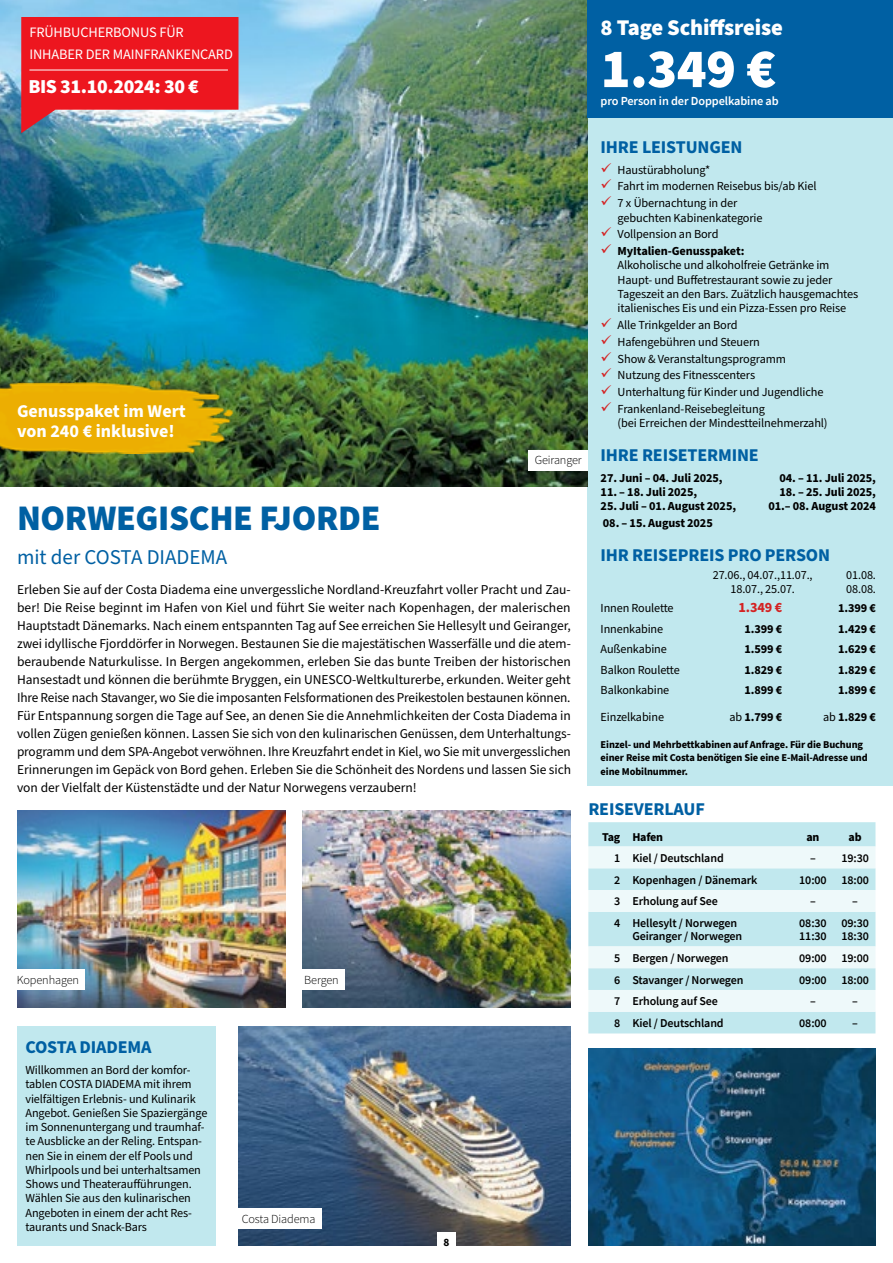
<style>
.page{position:relative;width:893px;height:1263px;background:#fff}
.page>*{position:absolute;margin:0;border:0;box-sizing:border-box;transform-origin:0 0}
.t1{font:900 55.5px "Source Sans Pro";color:#fff}
.t2{font:900 36px "Source Sans Pro";letter-spacing:-.01em;color:#0060a3}
.t3{font:900 22.5px "Source Sans Pro";letter-spacing:-.01em;color:#fff}
.t4{font:21px "Source Sans Pro";color:#0060a3}
.t5{font:900 19.8px "Source Sans Pro";letter-spacing:-.02em;color:#fff}
.t6{font:700 18px "Source Sans Pro";letter-spacing:-.01em;color:#0060a3}
.t7{font:700 18px/19.5px "Source Sans Pro";color:#fff}
.t8{font:14.4px/21.6px "Source Sans Pro";letter-spacing:-.01em;color:#fff}
.t9{font:700 14.25px "Source Sans Pro";color:#d42222}
.t10{font:13.5px/18px "Source Sans Pro";color:#000;text-align:justify}
.t11{font:12.3px/14.2px "Source Sans Pro";letter-spacing:-.01em;color:#000}
.t12{font:700 12.3px "Source Sans Pro";letter-spacing:-.01em;color:#000}
.t13{font:300 12.3px "Source Sans Pro";letter-spacing:-.01em;color:#000}
.t14{font:600 12.3px "Source Sans Pro";letter-spacing:-.01em;color:#fff}
.t15{font:600 12px/12.9px "Source Sans Pro";letter-spacing:-.01em;color:#000}
.t16{font:700 12px "Source Sans Pro";letter-spacing:-.02em;color:#000}
.t17{font:700 11.25px "Source Sans Pro";color:#000}
.t18{font:700 10.5px/13.5px "Source Sans Pro";letter-spacing:-.01em;color:#000}
.s1{font-weight:400}
</style>
<div class="page">
<div style="left:588px;top:0;width:305px;height:785px;background:#c1e8ee"></div>
<img style="left:588px;top:1048px;width:288px;height:198px">
<div style="left:17px;top:1026px;width:199px;height:220px;background:#c1e8ee"></div>
<img style="left:0;top:0;width:588px;height:486px">
<img style="left:17px;top:810px;width:268px;height:198px">
<img style="left:239px;top:1026px;width:332px;height:220px">
<img style="left:302px;top:810px;width:269px;height:198px">
<div style="left:236px;top:1209px;width:86px;height:20px;background:#fff"></div>
<div style="left:298px;top:970px;width:47px;height:20px;background:#fff"></div>
<div style="left:11px;top:970px;width:74px;height:20px;background:#fff"></div>
<div style="left:529px;top:450px;width:59px;height:20px;background:#fff"></div>
<hr style="left:892px;top:0;width:1px;height:486px;background:#d42222">
<div style="left:588px;top:822px;width:287px;height:211px;background:#c1e8ee"></div>
<svg style="left:588px;top:846px;width:287px;height:166px;background:#d9f1f4"></svg>
<img style="left:0;top:379px;width:245px;height:74px">
<div style="left:588px;top:0;width:305px;height:118px;background:#0060a3"></div>
<div style="left:437px;top:1232px;width:19px;height:30px;background:#fff"></div>
<svg style="left:21px;top:17px;width:217px;height:116px;background:#e03842"></svg>
<hr style="left:29px;top:70px;width:199px;height:1px;background:#fff">
<p class="t8" style="left:29px;top:22px;width:205px">FRÜHBUCHERBONUS FÜR<br>INHABER DER MAINFRANKENCARD</p>
<h3 class="t5" style="left:28px;top:72px;width:172px">BIS 31.10.2024: 30 €</h3>
<h3 class="t7" style="left:17px;top:402px;width:170px">Genusspaket im Wert von 240 € inklusive!</h3>
<p class="t13" style="left:535px;top:453px;width:49px">Geiranger</p>
<h2 class="t2" style="left:17px;top:493px;width:365px">NORWEGISCHE FJORDE</h2>
<h3 class="t4" style="left:17px;top:543px;width:212px">mit der COSTA DIADEMA</h3>
<p class="t10" style="left:17px;top:581px;width:556px">Erleben Sie auf der Costa Diadema eine unvergessliche Nordland-Kreuzfahrt voller Pracht und Zau&shy;ber! Die Reise beginnt im Hafen von Kiel und führt Sie weiter nach Kopenhagen, der malerischen Hauptstadt Dänemarks. Nach einem entspannten Tag auf See erreichen Sie Hellesylt und Geiranger, zwei idyllische Fjorddörfer in Norwegen. Bestaunen Sie die majestätischen Wasserfälle und die atem&shy;beraubende Naturkulisse. In Bergen angekommen, erleben Sie das bunte Treiben der historischen Hansestadt und können die berühmte Bryggen, ein UNESCO-Weltkulturerbe, erkunden. Weiter geht Ihre Reise nach Stavanger, wo Sie die imposanten Felsformationen des Preikestolen bestaunen können.<br>Für Entspannung sorgen die Tage auf See, an denen Sie die Annehmlichkeiten der Costa Diadema in vollen Zügen genießen können. Lassen Sie sich von den kulinarischen Genüssen, dem Unterhaltungs&shy;programm und dem SPA-Angebot verwöhnen. Ihre Kreuzfahrt endet in Kiel, wo Sie mit unvergesslichen Erinnerungen im Gepäck von Bord gehen. Erleben Sie die Schönheit des Nordens und lassen Sie sich von der Vielfalt der Küstenstädte und der Natur Norwegens verzaubern!</p>
<h3 class="t3" style="left:601px;top:12px;width:184px">8 Tage Schiffsreise</h3>
<h1 class="t1" style="left:601px;top:30px;width:177px">1.349 €</h1>
<p class="t14" style="left:601px;top:93px;width:180px">pro Person in der Doppelkabine ab</p>
<h3 class="t6" style="left:601px;top:134px;width:143px">IHRE LEISTUNGEN</h3>
<p class="t11" style="left:618px;top:162px;width:200px;line-height:16.8px">Haustürabholung*<br>Fahrt im modernen Reisebus bis/ab Kiel<br>7 x Übernachtung in der</p>
<p class="t11" style="left:618px;top:209px;width:146px;line-height:16.8px">gebuchten Kabinenkategorie<br>Vollpension an Bord</p>
<p class="t12" style="left:618px;top:243px;width:128px">MyItalien-Genusspaket:</p>
<p class="t11" style="left:618px;top:259px;width:242px">Alkoholische und alkoholfreie Getränke im Haupt- und Buffetrestaurant sowie zu jeder Tageszeit an den Bars. Zuätzlich hausgemachtes italienisches Eis und ein Pizza-Essen pro Reise</p>
<p class="t11" style="left:618px;top:317px;width:207px;line-height:16.8px">Alle Trinkgelder an Bord<br>Hafengebühren und Steuern<br>Show &amp; Veranstaltungsprogramm<br>Nutzung des Fitnesscenters<br>Unterhaltung für Kinder und Jugendliche<br>Frankenland-Reisebegleitung</p>
<p class="t11" style="left:618px;top:416px;width:212px">(bei Erreichen der Mindestteilnehmerzahl)</p>
<h3 class="t6" style="left:601px;top:442px;width:160px">IHRE REISETERMINE</h3>
<p class="t12" style="left:601px;top:469px;width:123px">27. Juni – 04. Juli 2025,</p>
<p class="t12" style="left:779px;top:469px;width:98px">04. – 11. Juli 2025,</p>
<p class="t12" style="left:601px;top:483px;width:98px">11. – 18. Juli 2025,</p>
<p class="t12" style="left:779px;top:483px;width:98px">18. – 25. Juli 2025,</p>
<p class="t12" style="left:601px;top:498px;width:137px">25. Juli – 01. August 2025,</p>
<p class="t12" style="left:768px;top:498px;width:109px">01.– 08. August 2024</p>
<p class="t12" style="left:603px;top:514px;width:111px">08. – 15. August 2025</p>
<h3 class="t6" style="left:601px;top:542px;width:231px">IHR REISEPREIS PRO PERSON</h3>
<p class="t11" style="left:713px;top:568px;width:101px">27.06., 04.07.,11.07.,</p>
<p class="t11" style="left:846px;top:568px;width:31px">01.08.</p>
<p class="t11" style="left:730px;top:582px;width:66px">18.07., 25.07.</p>
<p class="t11" style="left:846px;top:582px;width:31px">08.08.</p>
<p class="t11" style="left:601px;top:601px;width:75px">Innen Roulette</p>
<p class="t9" style="left:738px;top:597px;width:45px">1.349 €</p>
<p class="t12" style="left:838px;top:599px;width:39px">1.399 €</p>
<p class="t11" style="left:601px;top:622px;width:64px">Innenkabine</p>
<p class="t12" style="left:744px;top:620px;width:39px">1.399 €</p>
<p class="t12" style="left:838px;top:620px;width:39px">1.429 €</p>
<p class="t11" style="left:601px;top:642px;width:68px">Außenkabine</p>
<p class="t12" style="left:744px;top:641px;width:39px">1.599 €</p>
<p class="t12" style="left:838px;top:641px;width:39px">1.629 €</p>
<p class="t11" style="left:601px;top:663px;width:81px">Balkon Roulette</p>
<p class="t12" style="left:744px;top:661px;width:39px">1.829 €</p>
<p class="t12" style="left:838px;top:661px;width:39px">1.829 €</p>
<p class="t11" style="left:601px;top:684px;width:70px">Balkonkabine</p>
<p class="t12" style="left:744px;top:682px;width:39px">1.899 €</p>
<p class="t12" style="left:838px;top:682px;width:39px">1.899 €</p>
<p class="t11" style="left:601px;top:711px;width:65px">Einzelkabine</p>
<p class="t12" style="left:729px;top:709px;width:54px"><span class="s1">ab</span> 1.799 €</p>
<p class="t12" style="left:823px;top:709px;width:54px"><span class="s1">ab</span> 1.829 €</p>
<p class="t18" style="left:601px;top:738px;width:269px">Einzel- und Mehrbettkabinen auf Anfrage. Für die Buchung einer Reise mit Costa benötigen Sie eine E-Mail-Adresse und eine Mobilnummer.</p>
<p class="t13" style="left:17px;top:972px;width:64px">Kopenhagen</p>
<p class="t13" style="left:304px;top:972px;width:36px">Bergen</p>
<h3 class="t6" style="left:26px;top:1035px;width:127px">COSTA DIADEMA</h3>
<p class="t11" style="left:26px;top:1063px;width:183px">Willkommen an Bord der komfor&shy;tablen COSTA DIADEMA mit ihrem vielfältigen Erlebnis- und Kulinarik Angebot. Genießen Sie Spaziergänge im Sonnenuntergang und traumhaf&shy;te Ausblicke an der Reling. Entspan&shy;nen Sie in einem der elf Pools und Whirlpools und bei unterhaltsamen Shows und Theateraufführungen.<br>Wählen Sie aus den kulinarischen Angeboten in einem der acht Res&shy;taurants und Snack-Bars</p>
<p class="t13" style="left:242px;top:1211px;width:75px">Costa Diadema</p>
<p class="t17" style="left:443px;top:1234px;width:7px">8</p>
<h3 class="t6" style="left:588px;top:796px;width:118px">REISEVERLAUF</h3>
<p class="t16" style="left:602px;top:828px;width:62px">Tag Hafen</p>
<p class="t16" style="left:806px;top:828px;width:15px">an</p>
<p class="t16" style="left:849px;top:828px;width:15px">ab</p>
<p class="t15" style="left:614px;top:851px;width:111px">1 Kiel / Deutschland</p>
<p class="t15" style="left:810px;top:851px;width:60px">– 19:30</p>
<p class="t15" style="left:614px;top:873px;width:145px">2 Kopenhagen / Dänemark</p>
<p class="t15" style="left:799px;top:873px;width:71px">10:00 18:00</p>
<p class="t15" style="left:614px;top:895px;width:105px">3 Erholung auf See</p>
<p class="t15" style="left:810px;top:895px;width:7px">–</p>
<p class="t15" style="left:852px;top:895px;width:7px">–</p>
<p class="t15" style="left:632px;top:916px;width:111px;text-indent:-18px">4 Hellesylt / Norwegen<br>Geiranger / Norwegen</p>
<p class="t15" style="left:799px;top:916px;width:29px">08:30<br>11:30</p>
<p class="t15" style="left:841px;top:916px;width:29px">09:30<br>18:30</p>
<p class="t15" style="left:614px;top:951px;width:116px">5 Bergen / Norwegen</p>
<p class="t15" style="left:799px;top:951px;width:71px">09:00 19:00</p>
<p class="t15" style="left:614px;top:973px;width:131px">6 Stavanger / Norwegen</p>
<p class="t15" style="left:799px;top:973px;width:71px">09:00 18:00</p>
<p class="t15" style="left:614px;top:995px;width:105px">7 Erholung auf See</p>
<p class="t15" style="left:810px;top:995px;width:7px">–</p>
<p class="t15" style="left:852px;top:995px;width:7px">–</p>
<p class="t15" style="left:614px;top:1016px;width:111px">8 Kiel / Deutschland</p>
<p class="t15" style="left:799px;top:1016px;width:29px">08:00</p>
<p class="t15" style="left:852px;top:1016px;width:7px">–</p>
</div>
